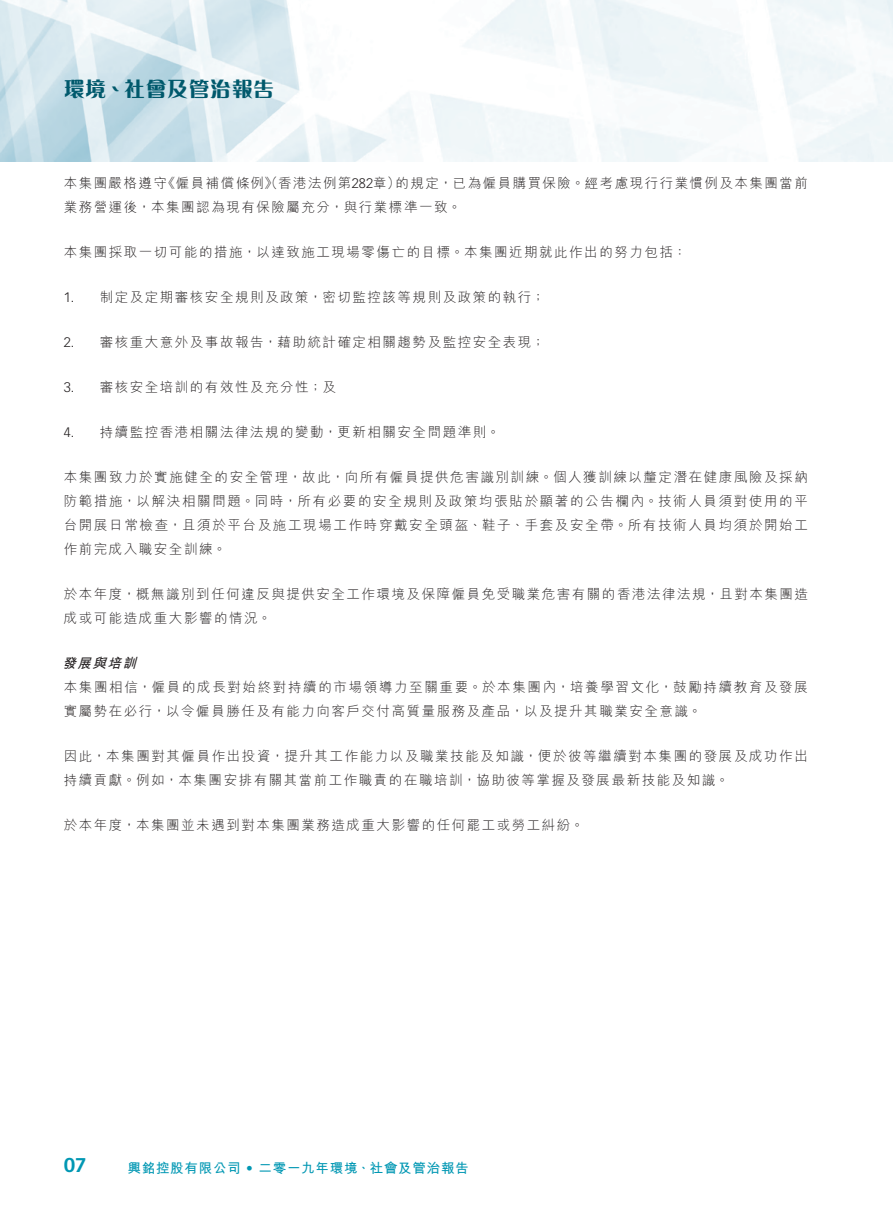
<style>
.page{position:relative;width:893px;height:1212px;background:#fff}
.page>*{position:absolute;margin:0;border:0;box-sizing:border-box;transform-origin:0 0}
.t1{font:800 21px "M Ellan HK";letter-spacing:.025em;color:#00596c}
.t2{font:700 19.5px "Vectora LT Std";color:#0197b3}
._01_Body_Text{font:300 13.5px/24px "M Hei HK";letter-spacing:.115em;color:#231f20}
._07_IN0{font:300 13.5px "M Hei HK";letter-spacing:.115em;color:#231f20}
.t3{font:700 13.5px "M Hei HK";letter-spacing:.055em;color:#0197b3}
._07_IN0-2{font:300 13.5px "Vectora LT Std";color:#231f20}
._05_____H3{font:italic 700 13.5px "M Hei HK";color:#231f20}
.s1{font-family:"Vectora LT Std"}
</style>
<div class="page">
<img style="left:0;top:0;width:893px;height:161px">
<h1 class="t1" style="left:64px;top:79px;width:212px">環境、社會及管治報告</h1>
<p class="_01_Body_Text" style="left:162px;top:170px;width:240px">《僱員補償條例》（香港法例第<span class="s1">282</span>章）</p>
<p class="_01_Body_Text" style="left:64px;top:170px;width:399px">本集團嚴格遵守<br>業務營運後，本集團認為現有保險屬充分，與行業標準一致。</p>
<p class="_01_Body_Text" style="left:64px;top:239px;width:624px">本集團採取一切可能的措施，以達致施工現場零傷亡的目標。本集團近期就此作出的努力包括：</p>
<p class="_07_IN0" style="left:100px;top:290px;width:447px">制定及定期審核安全規則及政策，密切監控該等規則及政策的執行;</p>
<p class="_01_Body_Text" style="left:396px;top:170px;width:414px">的規定，已為僱員購買保險。經考慮現行行業慣例及本集團當前</p>
<p class="_07_IN0-2" style="left:64px;top:289px;width:12px">1.</p>
<p class="_07_IN0-2" style="left:64px;top:334px;width:12px">2.</p>
<p class="_07_IN0-2" style="left:64px;top:379px;width:12px">3.</p>
<p class="_07_IN0" style="left:100px;top:335px;width:447px">審核重大意外及事故報告，藉助統計確定相關趨勢及監控安全表現;</p>
<p class="_07_IN0" style="left:100px;top:380px;width:238px">審核安全培訓的有效性及充分性；及</p>
<p class="_07_IN0" style="left:100px;top:425px;width:402px">持續監控香港相關法律法規的變動，更新相關安全問題準則。</p>
<p class="_07_IN0-2" style="left:64px;top:424px;width:12px">4.</p>
<p class="_01_Body_Text" style="left:64px;top:464px;width:746px;text-align:justify">本集團致力於實施健全的安全管理，故此，向所有僱員提供危害識別訓練。個人獲訓練以釐定潛在健康風險及採納防範措施，以解決相關問題。同時，所有必要的安全規則及政策均張貼於顯著的公告欄內。技術人員須對使用的平台開展日常檢查，且須於平台及施工現場工作時穿戴安全頭盔、鞋子、手套及安全帶。所有技術人員均須於開始工作前完成入職安全訓練。</p>
<p class="_01_Body_Text" style="left:64px;top:581px;width:746px">於本年度，概無識別到任何違反與提供安全工作環境及保障僱員免受職業危害有關的香港法律法規，且對本集團造成或可能造成重大影響的情況。</p>
<p class="_05_____H3" style="left:62px;top:653px;width:80px">發展與培訓</p>
<p class="_01_Body_Text" style="left:64px;top:674px;width:746px">本集團相信，僱員的成長對始終對持續的市場領導力至關重要。於本集團內，培養學習文化，鼓勵持續教育及發展實屬勢在必行，以令僱員勝任及有能力向客戶交付高質量服務及產品，以及提升其職業安全意識。</p>
<p class="_01_Body_Text" style="left:64px;top:743px;width:746px">因此，本集團對其僱員作出投資，提升其工作能力以及職業技能及知識，便於彼等繼續對本集團的發展及成功作出持續貢獻。例如，本集團安排有關其當前工作職責的在職培訓，協助彼等掌握及發展最新技能及知識。</p>
<p class="_01_Body_Text" style="left:64px;top:812px;width:522px">於本年度，本集團並未遇到對本集團業務造成重大影響的任何罷工或勞工糾紛。</p>
<h2 class="t2" style="left:64px;top:1153px;width:24px">07</h2>
<p class="t3" style="left:128px;top:1158px;width:343px">興銘控股有限公司 <span class="s1">•</span> 二零一九年環境、社會及管治報告</p>
</div>
